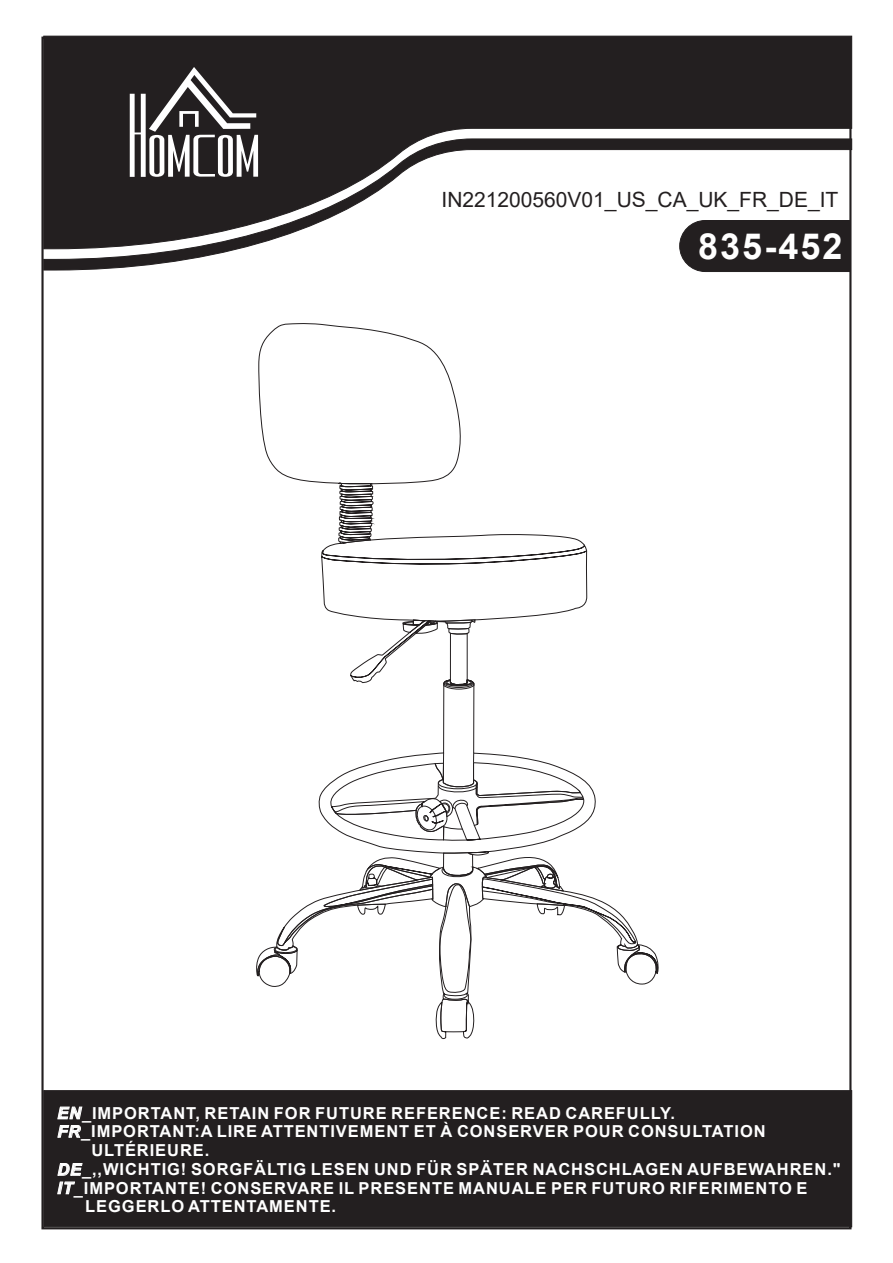
<style>
.page{position:relative;width:893px;height:1263px;background:#fff}
.page>*{position:absolute;margin:0;border:0;box-sizing:border-box;transform-origin:0 0}
.t1{font:700 36px "Arial";letter-spacing:.055em;color:#fff}
.t2{font:21px "Arial";color:#231f20}
.t3{font:700 16.5px "Arial";letter-spacing:.055em;color:#fff}
.s1{font-style:italic}
</style>
<div class="page">
<div style="left:43px;top:1090px;width:809px;height:137px;background:#231f20;border:1px solid #231f20"></div>
<svg style="left:58px;top:1107px;width:24px;height:12px"></svg>
<svg style="left:58px;top:1125px;width:23px;height:13px"></svg>
<svg style="left:58px;top:1163px;width:24px;height:13px"></svg>
<svg style="left:57px;top:1182px;width:18px;height:12px"></svg>
<svg style="left:258px;top:323px;width:203px;height:211px"></svg>
<svg style="left:256px;top:899px;width:403px;height:141px"></svg>
<svg style="left:321px;top:534px;width:266px;height:146px"></svg>
<svg style="left:318px;top:680px;width:279px;height:285px"></svg>
<div style="left:43px;top:35px;width:809px;height:103px;background:#231f20"></div>
<svg style="left:43px;top:138px;width:809px;height:133px"></svg>
<svg style="left:130px;top:67px;width:128px;height:110px"></svg>
<p class="t2" style="left:441px;top:185px;width:398px">IN221200560V01_US_CA_UK_FR_DE_IT</p>
<h1 class="t1" style="left:698px;top:221px;width:146px">835-452</h1>
<p class="t3" style="left:57px;top:1101px;width:619px"><span class="s1">EN_</span>IMPORTANT, RETAIN FOR FUTURE REFERENCE: READ CAREFULLY.</p>
<p class="t3" style="left:57px;top:1120px;width:710px"><span class="s1">FR_</span>IMPORTANT:A LIRE ATTENTIVEMENT ET À CONSERVER POUR CONSULTATION</p>
<p class="t3" style="left:91px;top:1138px;width:119px">ULTÉRIEURE.</p>
<p class="t3" style="left:57px;top:1158px;width:785px"><span class="s1">DE_</span>,,WICHTIG! SORGFÄLTIG LESEN UND FÜR SPÄTER NACHSCHLAGEN AUFBEWAHREN."</p>
<p class="t3" style="left:57px;top:1176px;width:752px"><span class="s1">IT_</span>IMPORTANTE! CONSERVARE IL PRESENTE MANUALE PER FUTURO RIFERIMENTO E</p>
<p class="t3" style="left:85px;top:1195px;width:252px">LEGGERLO ATTENTAMENTE.</p>
</div>
